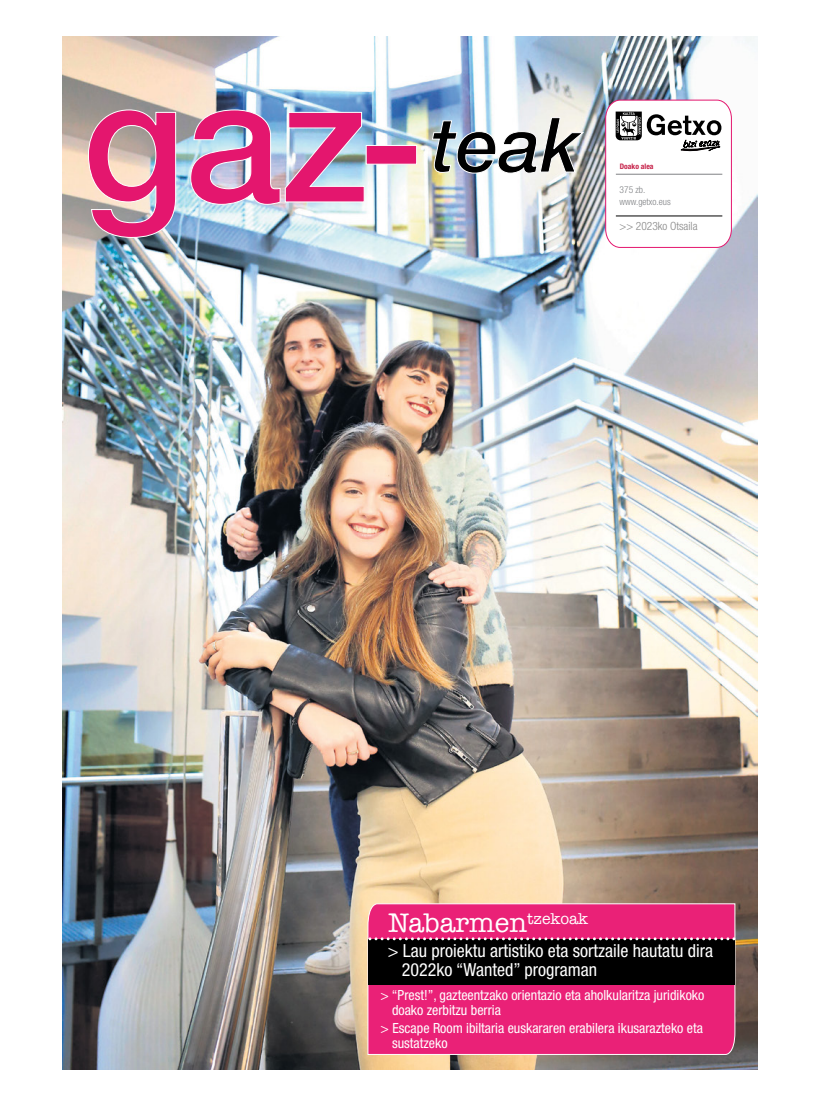
<style>
.page{position:relative;width:820px;height:1106px;background:#fff}
.page>*{position:absolute;margin:0;border:0;box-sizing:border-box;transform-origin:0 0}
.t1{font:27.6px "American Typewriter";color:#fff}
.t2{font:condensed 18px/19px "Helvetica Neue LT Std";color:#fff}
.t3{font:condensed 14px/15px "Helvetica Neue LT Std";color:#fff}
.t4{font:300 condensed 11.4px "Helvetica Neue LT Std";color:#878787}
.t5{font:300 condensed 9.5px/11.4px "Helvetica Neue LT Std";color:#808285}
.t6{font:700 condensed 7.6px "Helvetica Neue LT Std";color:#c51f47}
</style>
<div class="page">
<img style="left:62px;top:37px;width:695px;height:1032px">
<svg style="left:88px;top:109px;width:88px;height:129px;background:#d56791"></svg>
<svg style="left:190px;top:109px;width:174px;height:96px;background:#cb76aa"></svg>
<div style="left:366px;top:145px;width:50px;height:19px;background:#e4166e;border:1px solid #fff"></div>
<img style="left:431px;top:117px;width:154px;height:57px">
<svg style="left:604px;top:99px;width:127px;height:149px"></svg>
<hr style="left:615px;top:216px;width:107px;height:1px;background:#000">
<hr style="left:615px;top:174px;width:107px;height:1px;background:#808285">
<div style="left:367px;top:902px;width:368px;height:153px;background:#ea2177"></div>
<div style="left:368px;top:939px;width:366px;height:46px;background:#000"></div>
<svg style="left:370px;top:937px;width:364px;height:3px"></svg>
<p class="t6" style="left:619px;top:162px;width:35px">Doako alea</p>
<p class="t5" style="left:619px;top:184px;width:53px">375 zb. www.getxo.eus</p>
<p class="t4" style="left:619px;top:219px;width:79px">&gt;&gt; 2023ko Otsaila</p>
<h1 class="t1" style="left:388px;top:901px;width:201px">Nabarmen<sup>tzekoak</sup></h1>
<p class="t2" style="left:402px;top:941px;width:312px;text-indent:-14px">&gt; Lau proiektu artistiko eta sortzaile hautatu dira<br>2022ko “Wanted” programan</p>
<p class="t3" style="left:392px;top:987px;width:314px;text-indent:-11px">&gt; “Prest!”, gazteentzako orientazio eta aholkularitza juridikoko doako zerbitzu berria</p>
<p class="t3" style="left:392px;top:1020px;width:312px;text-indent:-11px">&gt; Escape Room ibiltaria euskararen erabilera ikusarazteko eta sustatzeko</p>
</div>
